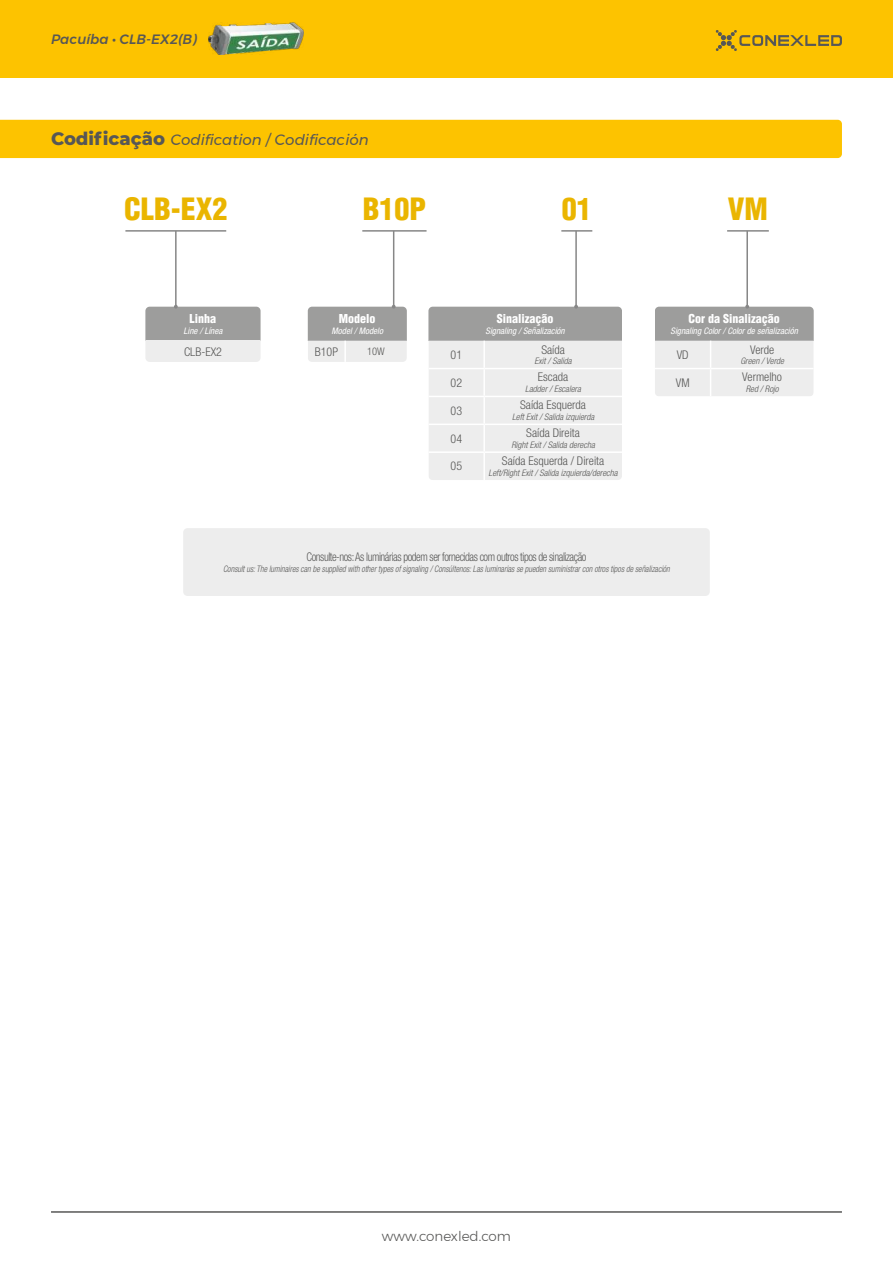
<style>
.page{position:relative;width:893px;height:1263px;background:#fff}
.page>*{position:absolute;margin:0;border:0;box-sizing:border-box;transform-origin:0 0}
.t1{font:900 condensed 30px "Helvetica";color:#eab500}
.t2{font:italic 15px "Montserrat";color:#575756}
.t3{font:italic 500 13.5px "Montserrat";color:#575756}
.t4{font:300 13.5px "Montserrat";color:#575756}
.t5{font:300 condensed 12px "Helvetica Neue LT Std";color:#575756}
.t6{font:300 condensed 12px "Helvetica Neue LT Std";letter-spacing:-.04em;color:#575756;scale:.9 1}
.t7{font:900 condensed 12px "Helvetica";color:#fff}
.t8{font:300 condensed 10.5px "Helvetica Neue LT Std";color:#575756}
.t9{font:italic 300 condensed 9px "Helvetica Neue LT Std";color:#575756;scale:.9 1}
.t10{font:italic 300 condensed 9px "Helvetica Neue LT Std";color:#575756}
.t11{font:italic condensed 9px "Helvetica Neue LT Std";color:#fff}
.s1{font-weight:800;font-style:normal;font-size:18px}
</style>
<div class="page">
<div style="left:0;top:0;width:893px;height:77px;background:#fdc300"></div>
<svg style="left:716px;top:30px;width:126px;height:21px"></svg>
<hr style="left:51px;top:1211px;width:791px;height:2px;background:#575756">
<img style="left:209px;top:23px;width:94px;height:32px">
<hr style="left:125px;top:230px;width:101px;height:2px;background:#878787">
<hr style="left:362px;top:230px;width:65px;height:2px;background:#878787">
<hr style="left:561px;top:230px;width:31px;height:2px;background:#878787">
<hr style="left:727px;top:230px;width:42px;height:2px;background:#878787">
<div style="left:145px;top:307px;width:116px;height:34px;background:#9d9d9c"></div>
<div style="left:145px;top:341px;width:116px;height:21px;background:#ededed"></div>
<div style="left:308px;top:307px;width:99px;height:34px;background:#9d9d9c"></div>
<div style="left:308px;top:341px;width:99px;height:21px;background:#ededed"></div>
<hr style="left:344px;top:341px;width:2px;height:21px;background:#fff">
<div style="left:428px;top:307px;width:194px;height:34px;background:#9d9d9c"></div>
<div style="left:429px;top:341px;width:193px;height:139px;background:#ededed"></div>
<hr style="left:483px;top:341px;width:2px;height:27px;background:#fff">
<hr style="left:483px;top:369px;width:2px;height:27px;background:#fff">
<hr style="left:483px;top:397px;width:2px;height:27px;background:#fff">
<hr style="left:483px;top:425px;width:2px;height:26px;background:#fff">
<hr style="left:483px;top:453px;width:2px;height:27px;background:#fff">
<hr style="left:428px;top:368px;width:56px;height:1px;background:#fff">
<hr style="left:484px;top:368px;width:138px;height:1px;background:#fff">
<hr style="left:428px;top:396px;width:56px;height:1px;background:#fff">
<hr style="left:484px;top:396px;width:138px;height:1px;background:#fff">
<hr style="left:428px;top:424px;width:56px;height:1px;background:#fff">
<hr style="left:484px;top:424px;width:138px;height:1px;background:#fff">
<hr style="left:428px;top:451px;width:56px;height:2px;background:#fff">
<hr style="left:484px;top:451px;width:138px;height:2px;background:#fff">
<div style="left:655px;top:307px;width:159px;height:34px;background:#9d9d9c"></div>
<div style="left:655px;top:341px;width:158px;height:55px;background:#ededed"></div>
<hr style="left:655px;top:368px;width:56px;height:1px;background:#fff">
<hr style="left:711px;top:368px;width:103px;height:1px;background:#fff">
<hr style="left:175px;top:231px;width:2px;height:76px;background:#878787">
<hr style="left:393px;top:231px;width:1px;height:76px;background:#878787">
<hr style="left:575px;top:231px;width:2px;height:76px;background:#878787">
<hr style="left:746px;top:231px;width:2px;height:76px;background:#878787">
<div style="left:183px;top:528px;width:527px;height:68px;background:#ededed;border-radius:4px"></div>
<div style="left:0;top:120px;width:842px;height:38px;background:#fdc300"></div>
<h3 class="t3" style="left:51px;top:28px;width:147px">Pacuíba • CLB-EX2(B)</h3>
<h2 class="t2" style="left:51px;top:128px;width:319px"><span class="s1">Codificação</span> Codification / Codificación</h2>
<h1 class="t1" style="left:124px;top:190px;width:105px">CLB-EX2</h1>
<h1 class="t1" style="left:363px;top:190px;width:65px">B10P</h1>
<h1 class="t1" style="left:562px;top:190px;width:31px">01</h1>
<h1 class="t1" style="left:728px;top:190px;width:42px">VM</h1>
<h3 class="t7" style="left:190px;top:311px;width:28px">Linha</h3>
<p class="t11" style="left:184px;top:325px;width:40px">Line / Línea</p>
<h3 class="t5" style="left:184px;top:344px;width:39px">CLB-EX2</h3>
<h3 class="t7" style="left:339px;top:311px;width:38px">Modelo</h3>
<p class="t11" style="left:332px;top:325px;width:53px">Model / Modelo</p>
<h3 class="t5" style="left:315px;top:344px;width:25px">B10P</h3>
<p class="t8" style="left:367px;top:345px;width:19px">10W</p>
<h3 class="t5" style="left:451px;top:348px;width:13px">01</h3>
<h3 class="t5" style="left:451px;top:376px;width:13px">02</h3>
<h3 class="t7" style="left:497px;top:311px;width:58px">Sinalização</h3>
<p class="t11" style="left:486px;top:325px;width:81px">Signaling / Señalización</p>
<h3 class="t5" style="left:541px;top:342px;width:25px">Saída</h3>
<p class="t10" style="left:534px;top:356px;width:39px">Exit / Salida</p>
<h3 class="t5" style="left:538px;top:370px;width:32px">Escada</h3>
<p class="t10" style="left:525px;top:384px;width:57px">Ladder / Escalera</p>
<h3 class="t5" style="left:451px;top:403px;width:13px">03</h3>
<h3 class="t5" style="left:520px;top:398px;width:67px">Saída Esquerda</h3>
<p class="t10" style="left:512px;top:412px;width:84px">Left Exit / Salida izquierda</p>
<h3 class="t5" style="left:451px;top:431px;width:13px">04</h3>
<h3 class="t5" style="left:526px;top:426px;width:55px">Saída Direita</h3>
<p class="t10" style="left:511px;top:440px;width:85px">Right Exit / Salida derecha</p>
<h3 class="t5" style="left:451px;top:459px;width:13px">05</h3>
<h3 class="t5" style="left:502px;top:454px;width:104px">Saída Esquerda / Direita</h3>
<p class="t10" style="left:488px;top:467px;width:131px">Left/Right Exit / Salida izquierda/derecha</p>
<h3 class="t7" style="left:689px;top:311px;width:93px">Cor da Sinalização</h3>
<p class="t11" style="left:671px;top:325px;width:129px">Signaling Color / Color de señalización</p>
<h3 class="t5" style="left:677px;top:348px;width:13px">VD</h3>
<h3 class="t5" style="left:750px;top:342px;width:26px">Verde</h3>
<p class="t10" style="left:740px;top:356px;width:45px">Green / Verde</p>
<h3 class="t5" style="left:676px;top:376px;width:15px">VM</h3>
<h3 class="t5" style="left:742px;top:370px;width:41px">Vermelho</h3>
<p class="t10" style="left:746px;top:384px;width:34px">Red / Rojo</p>
<h3 class="t6" style="left:307px;top:550px;width:312px">Consulte-nos: As luminárias podem ser fornecidas com outros tipos de sinalização</h3>
<p class="t9" style="left:223px;top:563px;width:498px">Consult us: The luminaires can be supplied with other types of signaling / Consúltenos: Las luminarias se pueden suministrar con otros tipos de señalización</p>
<h3 class="t4" style="left:382px;top:1226px;width:131px">www.conexled.com</h3>
</div>
